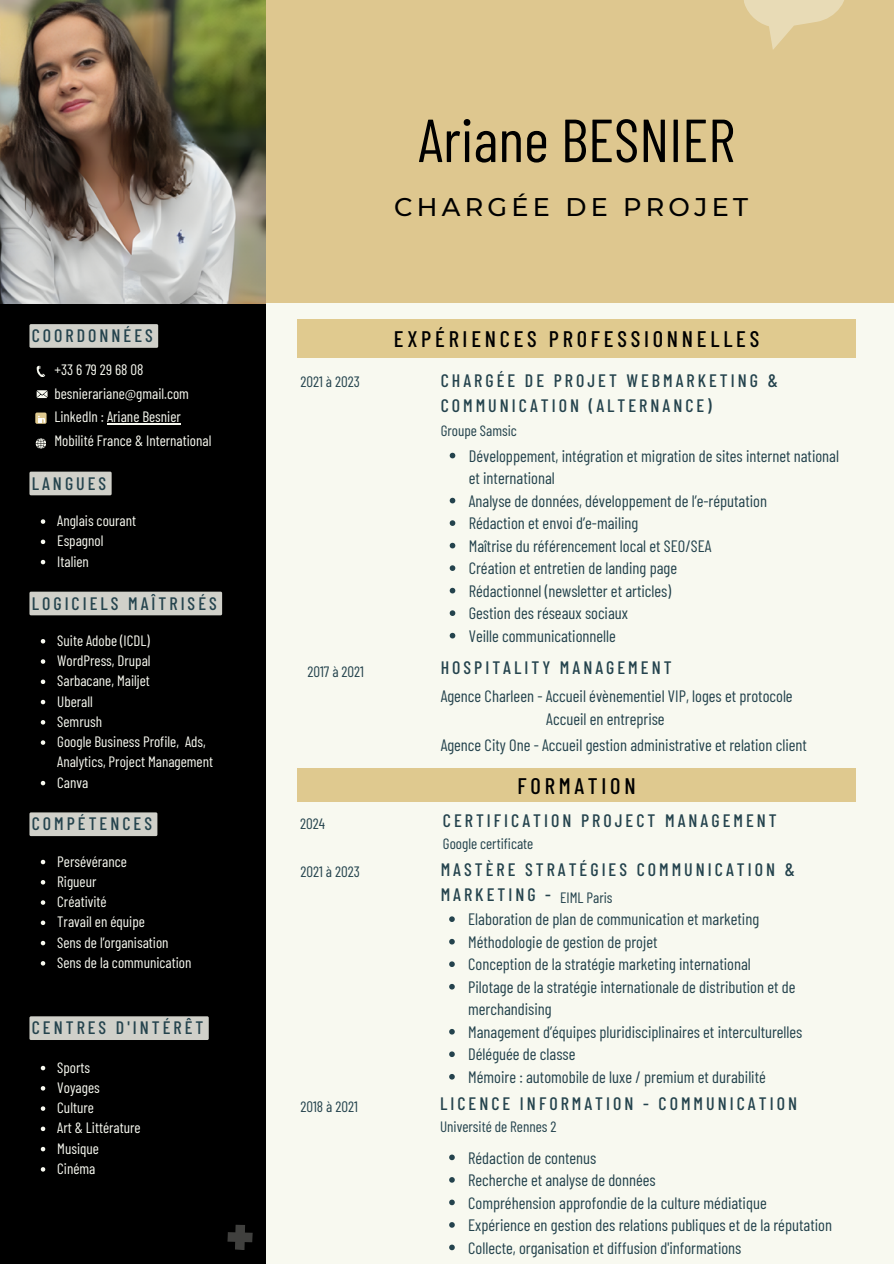
<style>
.page{position:relative;width:894px;height:1264px;background:#fff}
.page>*{position:absolute;margin:0;border:0;box-sizing:border-box;transform-origin:0 0}
.t1{font:60.6px "Barlow Condensed";color:#000}
.t2{font:500 25.5px "Montserrat";letter-spacing:.165em;color:#000}
.t3{font:500 22.5px "Barlow Condensed";letter-spacing:.165em;color:#000}
.t4{font:500 18px/24.8px "Barlow Condensed";letter-spacing:.165em;color:#24434d}
.t5{font:16.5px/22.5px "Barlow Condensed";color:#24434d}
.t6{font:15px/20.2px "Barlow Condensed";color:#f8f9f0}
.t7{font:15px "Barlow Condensed";color:#24434d}
</style>
<div class="page">
<div style="left:0;top:0;width:893px;height:1263px;background:#f8f9f0"></div>
<div style="left:0;top:0;width:265px;height:1263px;background:#000"></div>
<div style="left:0;top:0;width:893px;height:303px;background:#dec78f"></div>
<img style="left:0;top:0;width:266px;height:304px">
<svg style="left:744px;top:0;width:100px;height:26px"></svg>
<svg style="left:227px;top:1224px;width:26px;height:25px"></svg>
<div style="left:297px;top:319px;width:558px;height:38px;background:#e0ca8f"></div>
<div style="left:297px;top:768px;width:558px;height:34px;background:#dfc98f"></div>
<svg style="left:37px;top:366px;width:8px;height:11px"></svg>
<svg style="left:37px;top:390px;width:11px;height:8px"></svg>
<svg style="left:36px;top:438px;width:10px;height:10px"></svg>
<div style="left:35px;top:412px;width:12px;height:12px;background:#e0ca8f;border-radius:2px"></div>
<svg style="left:38px;top:416px;width:7px;height:6px"></svg>
<svg style="left:29px;top:324px;width:129px;height:24px;background:#ccccc5"></svg>
<div style="left:29px;top:591px;width:193px;height:24px;background:#d0d0c9"></div>
<div style="left:29px;top:812px;width:128px;height:24px;background:#d0d0c9"></div>
<div style="left:29px;top:1016px;width:180px;height:24px;background:#d0d0c9"></div>
<hr style="left:107px;top:423px;width:74px;height:1px;background:#f8f9f0">
<svg style="left:449px;top:453px;width:6px;height:5px"></svg>
<svg style="left:449px;top:498px;width:6px;height:5px"></svg>
<svg style="left:449px;top:520px;width:6px;height:6px"></svg>
<svg style="left:449px;top:543px;width:6px;height:5px"></svg>
<svg style="left:449px;top:565px;width:6px;height:6px"></svg>
<svg style="left:449px;top:588px;width:6px;height:5px"></svg>
<svg style="left:449px;top:610px;width:6px;height:6px"></svg>
<svg style="left:449px;top:633px;width:6px;height:5px"></svg>
<svg style="left:41px;top:639px;width:4px;height:4px"></svg>
<svg style="left:41px;top:659px;width:4px;height:4px"></svg>
<svg style="left:41px;top:679px;width:4px;height:5px"></svg>
<svg style="left:41px;top:699px;width:4px;height:5px"></svg>
<svg style="left:41px;top:720px;width:4px;height:4px"></svg>
<svg style="left:41px;top:740px;width:4px;height:4px"></svg>
<svg style="left:41px;top:780px;width:4px;height:5px"></svg>
<svg style="left:41px;top:859px;width:4px;height:5px"></svg>
<svg style="left:41px;top:880px;width:4px;height:4px"></svg>
<svg style="left:41px;top:900px;width:4px;height:4px"></svg>
<svg style="left:41px;top:920px;width:4px;height:5px"></svg>
<svg style="left:41px;top:940px;width:4px;height:5px"></svg>
<svg style="left:41px;top:961px;width:4px;height:4px"></svg>
<svg style="left:41px;top:1065px;width:4px;height:5px"></svg>
<svg style="left:41px;top:1086px;width:4px;height:4px"></svg>
<svg style="left:41px;top:1106px;width:4px;height:4px"></svg>
<svg style="left:41px;top:1126px;width:4px;height:5px"></svg>
<svg style="left:41px;top:1146px;width:4px;height:5px"></svg>
<svg style="left:41px;top:1167px;width:4px;height:4px"></svg>
<div style="left:29px;top:471px;width:83px;height:24px;background:#d0d0c9"></div>
<svg style="left:41px;top:519px;width:4px;height:5px"></svg>
<svg style="left:41px;top:539px;width:4px;height:5px"></svg>
<svg style="left:41px;top:560px;width:4px;height:4px"></svg>
<svg style="left:449px;top:916px;width:5px;height:6px"></svg>
<svg style="left:449px;top:938px;width:5px;height:6px"></svg>
<svg style="left:449px;top:961px;width:5px;height:6px"></svg>
<svg style="left:449px;top:984px;width:5px;height:5px"></svg>
<svg style="left:449px;top:1029px;width:5px;height:5px"></svg>
<svg style="left:449px;top:1051px;width:5px;height:6px"></svg>
<svg style="left:449px;top:1074px;width:5px;height:5px"></svg>
<svg style="left:449px;top:1154px;width:5px;height:6px"></svg>
<svg style="left:449px;top:1177px;width:5px;height:5px"></svg>
<svg style="left:449px;top:1199px;width:5px;height:6px"></svg>
<svg style="left:449px;top:1222px;width:5px;height:5px"></svg>
<svg style="left:449px;top:1244px;width:5px;height:6px"></svg>
<h4 class="t4" style="left:32px;top:322px;width:122px">COORDONNÉES</h4>
<p class="t6" style="left:54px;top:359px;width:91px">+33 6 79 29 68 08</p>
<h4 class="t6" style="left:54px;top:382px;width:136px">besnierariane@gmail.com</h4>
<p class="t6" style="left:54px;top:406px;width:128px">LinkedIn : Ariane Besnier</p>
<p class="t6" style="left:54px;top:430px;width:158px">Mobilité France &amp; International</p>
<p class="t4" style="left:32px;top:470px;width:76px">LANGUES</p>
<p class="t6" style="left:57px;top:510px;width:80px">Anglais courant</p>
<p class="t6" style="left:57px;top:530px;width:48px">Espagnol</p>
<p class="t6" style="left:57px;top:550px;width:33px">Italien</p>
<p class="t4" style="left:32px;top:590px;width:186px">LOGICIELS MAÎTRISÉS</p>
<p class="t6" style="left:57px;top:629px;width:94px">Suite Adobe (ICDL)</p>
<p class="t6" style="left:57px;top:650px;width:95px">WordPress, Drupal</p>
<h4 class="t6" style="left:57px;top:670px;width:94px">Sarbacane, Mailjet</h4>
<p class="t6" style="left:57px;top:690px;width:37px">Uberall</p>
<p class="t6" style="left:57px;top:710px;width:46px">Semrush</p>
<p class="t6" style="left:57px;top:731px;width:157px">Google Business Profile, Ads,<br>Analytics, Project Management</p>
<p class="t6" style="left:57px;top:771px;width:33px">Canva</p>
<p class="t4" style="left:32px;top:810px;width:122px">COMPÉTENCES</p>
<p class="t6" style="left:57px;top:850px;width:71px">Persévérance</p>
<p class="t6" style="left:57px;top:870px;width:41px">Rigueur</p>
<h3 class="t6" style="left:57px;top:890px;width:51px">Créativité</h3>
<p class="t6" style="left:57px;top:911px;width:89px">Travail en équipe</p>
<p class="t6" style="left:57px;top:931px;width:113px">Sens de l’organisation</p>
<p class="t6" style="left:57px;top:951px;width:136px">Sens de la communication</p>
<p class="t4" style="left:32px;top:1014px;width:173px">CENTRES D'INTÉRÊT</p>
<p class="t6" style="left:57px;top:1056px;width:34px">Sports</p>
<h4 class="t6" style="left:57px;top:1076px;width:44px">Voyages</h4>
<p class="t6" style="left:57px;top:1096px;width:38px">Culture</p>
<p class="t6" style="left:57px;top:1117px;width:85px">Art &amp; Littérature</p>
<p class="t6" style="left:57px;top:1137px;width:43px">Musique</p>
<p class="t6" style="left:57px;top:1157px;width:40px">Cinéma</p>
<h1 class="t1" style="left:418px;top:101px;width:318px">Ariane BESNIER</h1>
<h2 class="t2" style="left:394px;top:191px;width:355px">CHARGÉE DE PROJET</h2>
<p class="t3" style="left:394px;top:324px;width:367px">EXPÉRIENCES PROFESSIONNELLES</p>
<p class="t7" style="left:300px;top:372px;width:61px">2021 à 2023</p>
<p class="t4" style="left:440px;top:367px;width:338px">CHARGÉE DE PROJET WEBMARKETING &amp;<br>COMMUNICATION (ALTERNANCE)</p>
<p class="t7" style="left:440px;top:421px;width:78px">Groupe Samsic</p>
<p class="t5" style="left:468px;top:444px;width:372px">Développement, intégration et migration de sites internet national et international</p>
<p class="t5" style="left:468px;top:489px;width:300px">Analyse de données, développement de l’e-réputation</p>
<p class="t5" style="left:468px;top:511px;width:171px">Rédaction et envoi d’e-mailing</p>
<p class="t5" style="left:468px;top:534px;width:244px">Maîtrise du référencement local et SEO/SEA</p>
<p class="t5" style="left:468px;top:556px;width:210px">Création et entretien de landing page</p>
<h4 class="t5" style="left:468px;top:579px;width:204px">Rédactionnel (newsletter et articles)</h4>
<p class="t5" style="left:468px;top:601px;width:161px">Gestion des réseaux sociaux</p>
<p class="t5" style="left:468px;top:624px;width:149px">Veille communicationnelle</p>
<h4 class="t7" style="left:307px;top:662px;width:58px">2017 à 2021</h4>
<p class="t4" style="left:440px;top:655px;width:232px">HOSPITALITY MANAGEMENT</p>
<p class="t5" style="left:546px;top:684px;width:248px;text-indent:-106px">Agence Charleen - Accueil évènementiel VIP, loges et protocole<br>Accueil en entreprise</p>
<p class="t5" style="left:440px;top:733px;width:367px">Agence City One - Accueil gestion administrative et relation client</p>
<h4 class="t3" style="left:517px;top:771px;width:120px">FORMATION</h4>
<p class="t7" style="left:300px;top:814px;width:26px">2024</p>
<p class="t4" style="left:443px;top:807px;width:335px">CERTIFICATION PROJECT MANAGEMENT</p>
<p class="t7" style="left:443px;top:834px;width:92px">Google certificate</p>
<h4 class="t7" style="left:300px;top:862px;width:61px">2021 à 2023</h4>
<p class="t4" style="left:440px;top:856px;width:355px">MASTÈRE STRATÉGIES COMMUNICATION &amp;<br>MARKETING -</p>
<h5 class="t7" style="left:560px;top:887px;width:54px">EIML Paris</h5>
<h3 class="t5" style="left:468px;top:907px;width:292px">Elaboration de plan de communication et marketing</h3>
<h4 class="t5" style="left:468px;top:930px;width:191px">Méthodologie de gestion de projet</h4>
<p class="t5" style="left:468px;top:952px;width:284px">Conception de la stratégie marketing international</p>
<p class="t5" style="left:468px;top:975px;width:329px">Pilotage de la stratégie internationale de distribution et de merchandising</p>
<h4 class="t5" style="left:468px;top:1020px;width:335px">Management d’équipes pluridisciplinaires et interculturelles</h4>
<p class="t5" style="left:468px;top:1042px;width:109px">Déléguée de classe</p>
<p class="t5" style="left:468px;top:1065px;width:299px">Mémoire : automobile de luxe / premium et durabilité</p>
<p class="t7" style="left:300px;top:1097px;width:59px">2018 à 2021</p>
<p class="t4" style="left:440px;top:1090px;width:358px">LICENCE INFORMATION - COMMUNICATION</p>
<h5 class="t7" style="left:440px;top:1117px;width:118px">Université de Rennes 2</h5>
<p class="t5" style="left:468px;top:1145px;width:130px">Rédaction de contenus</p>
<p class="t5" style="left:468px;top:1168px;width:189px">Recherche et analyse de données</p>
<p class="t5" style="left:468px;top:1190px;width:300px">Compréhension approfondie de la culture médiatique</p>
<p class="t5" style="left:468px;top:1213px;width:365px">Expérience en gestion des relations publiques et de la réputation</p>
<p class="t5" style="left:468px;top:1235px;width:275px">Collecte, organisation et diffusion d'informations</p>
</div>
